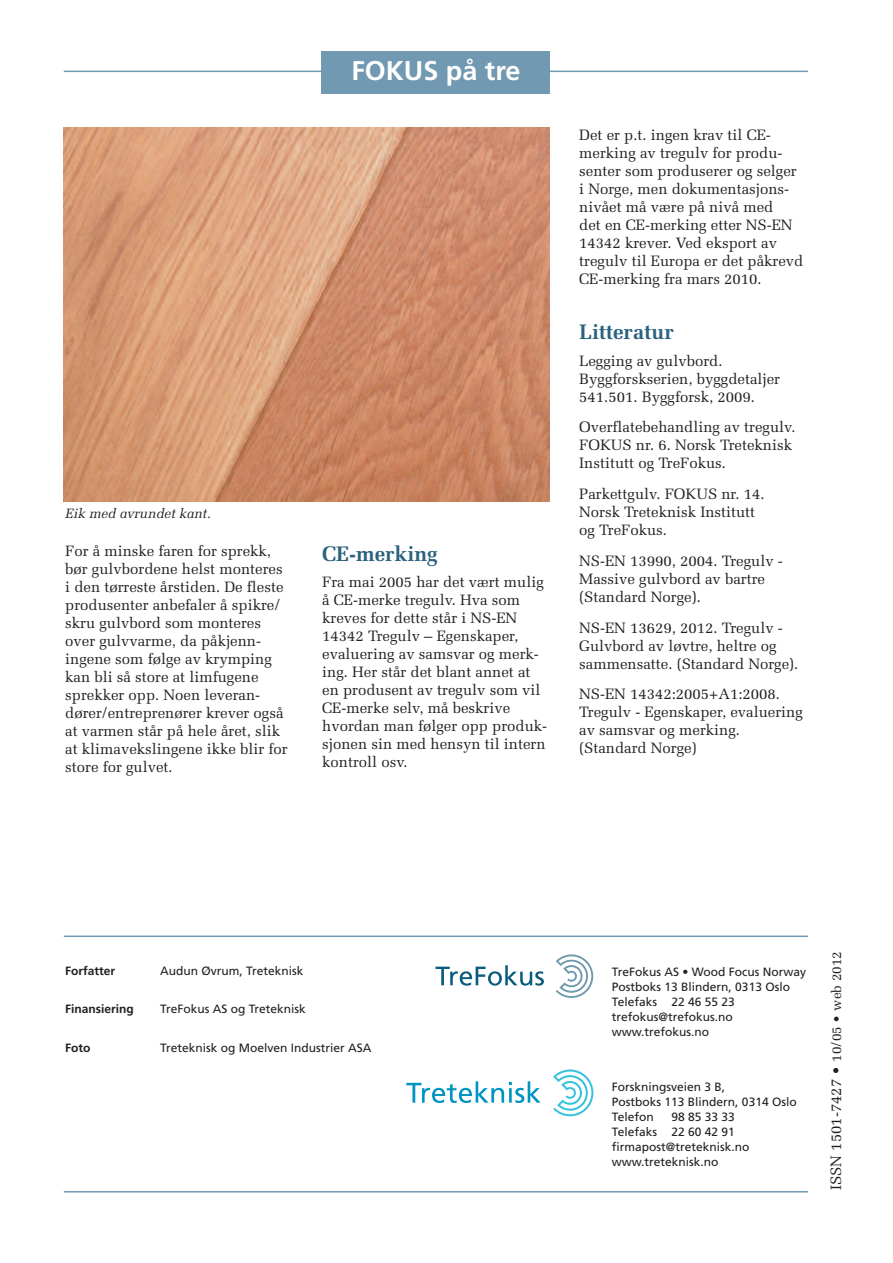
<style>
.page{position:relative;width:893px;height:1263px;background:#fff}
.page>*{position:absolute;margin:0;border:0;box-sizing:border-box;transform-origin:0 0}
.t1{font:700 27px "Frutiger";color:#fff}
.t2{font:700 21px "Melior";color:#2b627f}
.t3{font:15px/18px "Melior";color:#231f20}
.t4{font:italic 13.5px "Melior";color:#231f20}
.t5{font:12px/15px "Frutiger";color:#231f20}
.t6{font:700 12px "Frutiger";color:#231f20}
.s1{font-size:13.5px}
</style>
<div class="page">
<hr style="left:64px;top:71px;width:744px;height:1px;background:#7199b1">
<div style="left:322px;top:51px;width:228px;height:43px;background:#7199b1"></div>
<img style="left:64px;top:128px;width:486px;height:373px">
<hr style="left:64px;top:1191px;width:744px;height:1px;background:#7199b1">
<hr style="left:64px;top:935px;width:744px;height:2px;background:#7199b1">
<svg style="left:556px;top:954px;width:37px;height:44px"></svg>
<svg style="left:435px;top:965px;width:109px;height:21px"></svg>
<svg style="left:406px;top:1081px;width:135px;height:22px"></svg>
<svg style="left:553px;top:1069px;width:40px;height:47px"></svg>
<h1 class="t1" style="left:351px;top:59px;width:171px">FOKUS på tre</h1>
<p class="t4" style="left:65px;top:506px;width:147px">Eik med avrundet kant.</p>
<p class="t3" style="left:65px;top:542px;width:224px">For å minske faren for sprekk, bør gulvbordene helst monteres i den tørreste årstiden. De fleste produsenter anbefaler å spikre/ skru gulvbord som monteres over gulvvarme, da påkjenn&shy;ingene som følge av krymping kan bli så store at limfugene sprekker opp. Noen leveran&shy;dører/entreprenører krever også at varmen står på hele året, slik at klimavekslingene ikke blir for store for gulvet.</p>
<h2 class="t2" style="left:322px;top:541px;width:117px">CE-merking</h2>
<p class="t3" style="left:322px;top:573px;width:226px">Fra mai 2005 har det vært mulig å CE-merke tregulv. Hva som kreves for dette står i NS-EN<br>14342 Tregulv – Egenskaper, evaluering av samsvar og merk&shy;ing. Her står det blant annet at en produsent av tregulv som vil<br>CE-merke selv, må beskrive hvordan man følger opp produk&shy;sjonen sin med hensyn til intern kontroll osv.</p>
<p class="t3" style="left:579px;top:126px;width:226px">Det er p.t. ingen krav til CE&shy;merking av tregulv for produ&shy;senter som produserer og selger i Norge, men dokumentasjons&shy;nivået må være på nivå med<br>det en CE-merking etter NS-EN<br>14342 krever. Ved eksport av tregulv til Europa er det påkrevd<br>CE-merking fra mars 2010.</p>
<h2 class="t2" style="left:579px;top:319px;width:96px">Litteratur</h2>
<p class="t3" style="left:579px;top:351px;width:202px">Legging av gulvbord.<br>Byggforskserien, byggdetaljer<br>541.501. Byggforsk, 2009.</p>
<p class="t3" style="left:579px;top:418px;width:218px">Overflatebehandling av tregulv.<br>FOKUS nr. 6. Norsk Treteknisk<br>Institutt og TreFokus.</p>
<p class="t3" style="left:579px;top:485px;width:187px">Parkettgulv. FOKUS nr. 14.<br>Norsk Treteknisk Institutt og TreFokus.</p>
<p class="t3" style="left:579px;top:552px;width:205px">NS-EN 13990, 2004. Tregulv -<br>Massive gulvbord av bartre (Standard Norge).</p>
<p class="t3" style="left:579px;top:618px;width:221px">NS-EN 13629, 2012. Tregulv -<br>Gulvbord av løvtre, heltre og sammensatte. (Standard Norge).</p>
<p class="t3" style="left:579px;top:685px;width:225px">NS-EN 14342:2005+A1:2008.<br>Tregulv - Egenskaper, evaluering av samsvar og merking. (Standard Norge)</p>
<p class="t6" style="left:65px;top:965px;width:52px">Forfatter</p>
<p class="t5" style="left:160px;top:964px;width:145px">Audun Øvrum, Treteknisk</p>
<p class="t6" style="left:65px;top:1004px;width:70px">Finansiering</p>
<p class="t5" style="left:160px;top:1002px;width:147px">TreFokus AS og Treteknisk</p>
<p class="t6" style="left:65px;top:1042px;width:27px">Foto</p>
<p class="t5" style="left:160px;top:1041px;width:213px">Treteknisk og Moelven Industrier ASA</p>
<p class="t5" style="left:612px;top:965px;width:196px">TreFokus AS • Wood Focus Norway<br>Postboks 13 Blindern, 0313 Oslo<br>Telefaks 22 46 55 23 trefokus@trefokus.no www.trefokus.no</p>
<p class="t5" style="left:612px;top:1080px;width:186px">Forskningsveien 3 B,<br>Postboks 113 Blindern, 0314 Oslo<br>Telefon</p>
<p class="t5" style="left:612px;top:1110px;width:139px;text-indent:60px">98 85 33 33<br>Telefaks 22 60 42 91 firmapost@treteknisk.no www.treteknisk.no</p>
<p class="t3" style="left:827px;top:1190px;width:240px;rotate:-90deg">ISSN 1501-7427 • <span class="s1">10/05 • web 2012</span></p>
</div>
